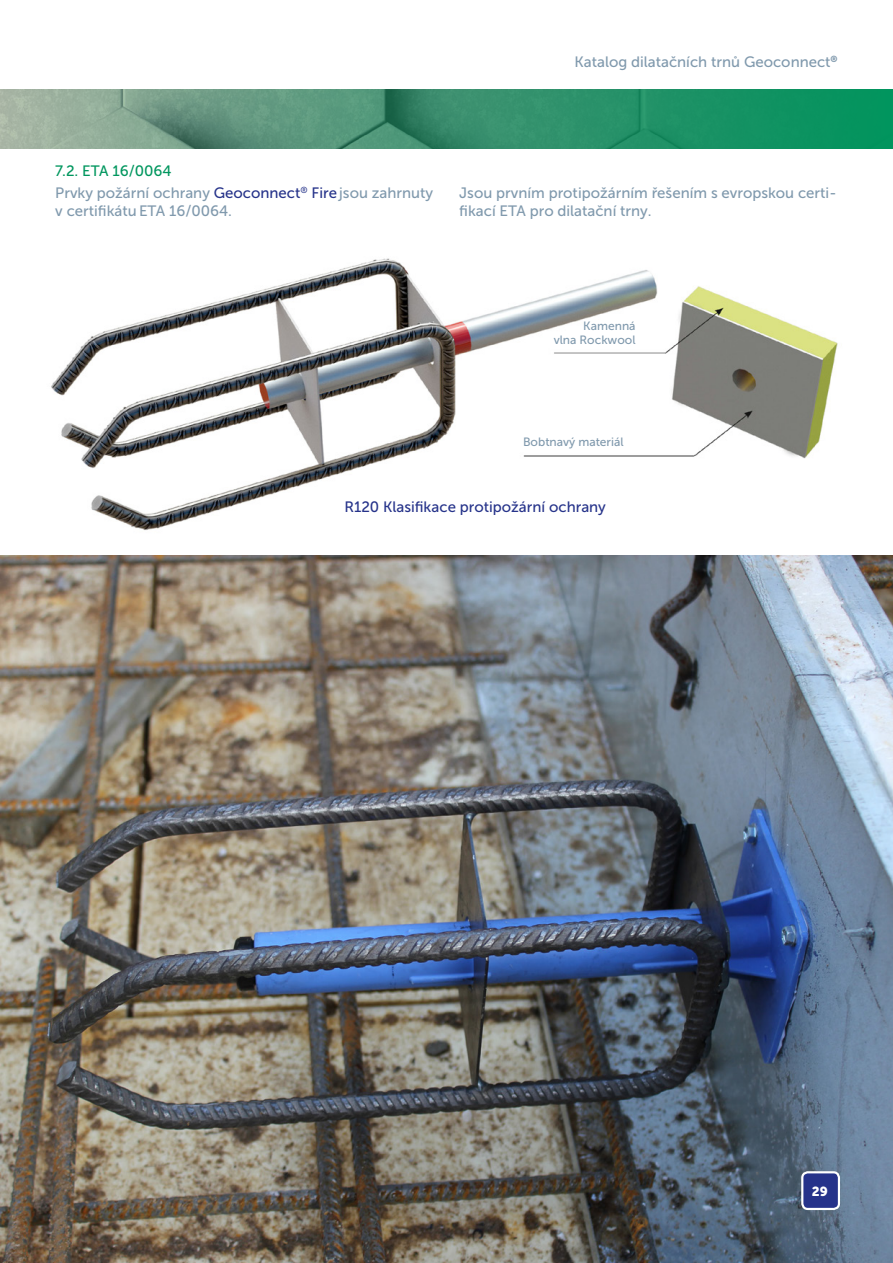
<style>
.page{position:relative;width:893px;height:1263px;background:#fff}
.page>*{position:absolute;margin:0;border:0;box-sizing:border-box;transform-origin:0 0}
.t1{font:15px/22.5px "Museo Sans 500";color:#8099ad}
.t2{font:15px "Museo Sans 500";color:#26338a}
.t3{font:13.2px "Museo Sans Cyrl 900";color:#fff}
.t4{font:12px/14.4px "Museo Sans 500";color:#8099ad;text-align:right}
.s1{color:#00965e}
.s2{color:#26338a}
</style>
<div class="page">
<svg style="left:0;top:89px;width:893px;height:60px;background:#459675"></svg>
<img style="left:51px;top:258px;width:787px;height:272px">
<img style="left:0;top:555px;width:893px;height:708px">
<div style="left:802px;top:1172px;width:37px;height:37px;background:#26338a;border-radius:5px"></div>
<div style="left:801px;top:1171px;width:39px;height:39px;border:2px solid #fff;border-radius:5px"></div>
<p class="t1" style="left:575px;top:50px;width:265px">Katalog dilatačních trnů Geoconnect<sup>®</sup></p>
<p class="t1" style="left:55px;top:159px;width:379px"><span class="s1">7.2. ETA 16/0064<br></span>Prvky požární ochrany <span class="s2">Geoconnect</span><sup>®</sup> <span class="s2">Fire</span> jsou zahrnuty</p>
<p class="t1" style="left:55px;top:200px;width:178px">v certifikátuETA 16/0064.</p>
<p class="t1" style="left:459px;top:184px;width:379px;line-height:18px">Jsou prvním protipožárním řešením s evropskou certi&shy;fikací ETA pro dilatační trny.</p>
<p class="t4" style="left:554px;top:319px;width:83px">Kamenná<br>vlna Rockwool</p>
<p class="t4" style="left:523px;top:435px;width:102px">Bobtnavý materiál</p>
<p class="t2" style="left:344px;top:499px;width:263px">R120 Klasifikace protipožární ochrany</p>
<p class="t3" style="left:812px;top:1183px;width:17px">29</p>
</div>
